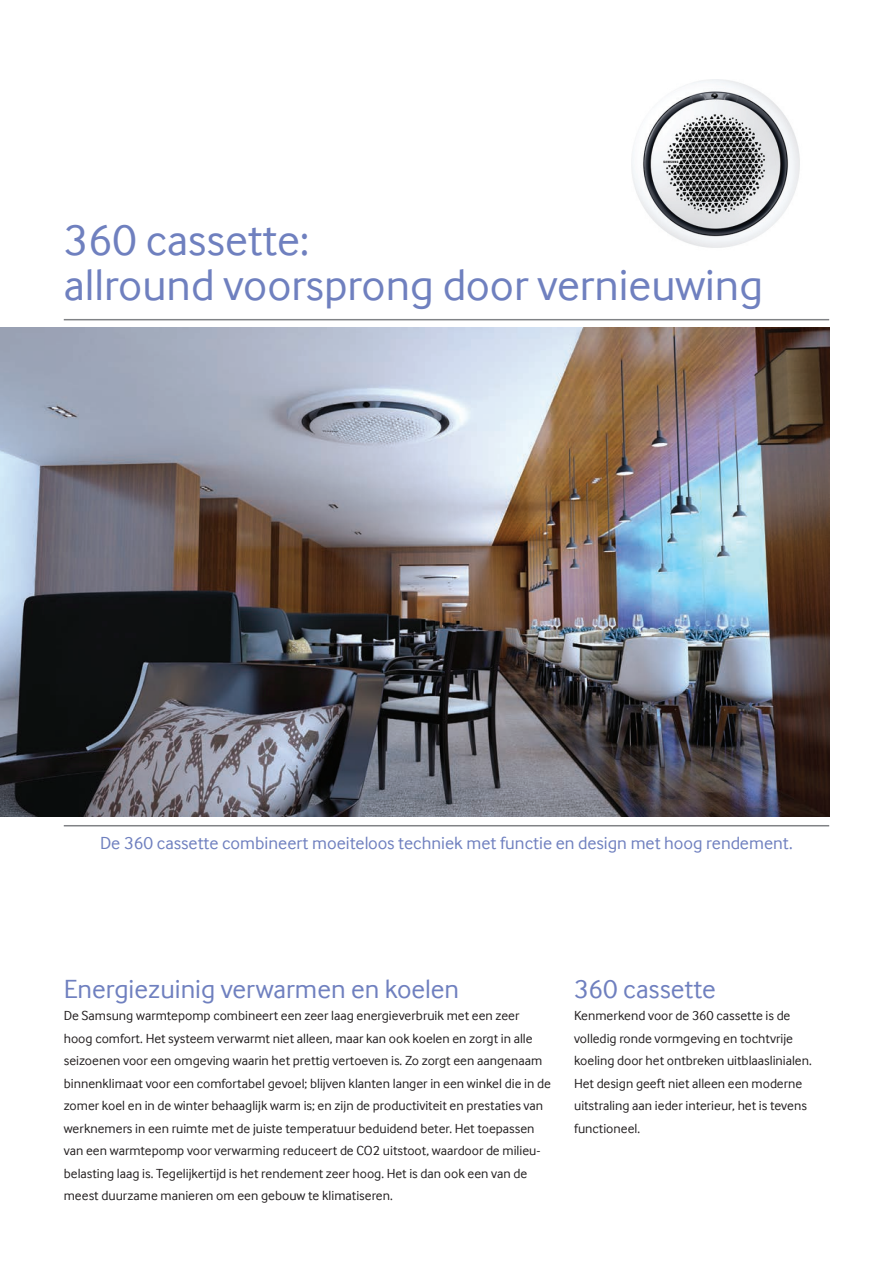
<style>
.page{position:relative;width:893px;height:1263px;background:#fff}
.page>*{position:absolute;margin:0;border:0;box-sizing:border-box;transform-origin:0 0}
.t1{font:45px/45px "Samsung Inter Face";color:#6f80bf}
.t2{font:27px "Samsung Inter Face";color:#6f80bf}
.t3{font:18px "Samsung Inter Face";color:#6f80bf}
.t4{font:13.5px/22.5px "Samsung Inter Face";color:#231f20}
</style>
<div class="page">
<hr style="left:64px;top:825px;width:765px;height:1px;background:#808285">
<hr style="left:64px;top:319px;width:765px;height:1px;background:#808285">
<img style="left:631px;top:79px;width:169px;height:169px">
<img style="left:0;top:327px;width:829px;height:489px">
<h1 class="t1" style="left:64px;top:217px;width:701px">360 cassette:<br>allround voorsprong door vernieuwing</h1>
<h3 class="t3" style="left:100px;top:833px;width:694px">De 360 cassette combineert moeiteloos techniek met functie en design met hoog rendement.</h3>
<h2 class="t2" style="left:64px;top:973px;width:397px">Energiezuinig verwarmen en koelen</h2>
<p class="t4" style="left:64px;top:1004px;width:489px">De Samsung warmtepomp combineert een zeer laag energieverbruik met een zeer hoog comfort. Het systeem verwarmt niet alleen, maar kan ook koelen en zorgt in alle seizoenen voor een omgeving waarin het prettig vertoeven is. Zo zorgt een aangenaam binnenklimaat voor een comfortabel gevoel; blijven klanten langer in een winkel die in de zomer koel en in de winter behaaglijk warm is; en zijn de productiviteit en prestaties van werknemers in een ruimte met de juiste temperatuur beduidend beter. Het toepassen van een warmtepomp voor verwarming reduceert de CO2 uitstoot, waardoor de milieu&shy;belasting laag is. Tegelijkertijd is het rendement zeer hoog. Het is dan ook een van de meest duurzame manieren om een gebouw te klimatiseren.</p>
<h2 class="t2" style="left:574px;top:973px;width:143px">360 cassette</h2>
<p class="t4" style="left:574px;top:1004px;width:239px">Kenmerkend voor de 360 cassette is de volledig ronde vormgeving en tochtvrije koeling door het ontbreken uitblaaslinialen.<br>Het design geeft niet alleen een moderne uitstraling aan ieder interieur, het is tevens functioneel.</p>
</div>
